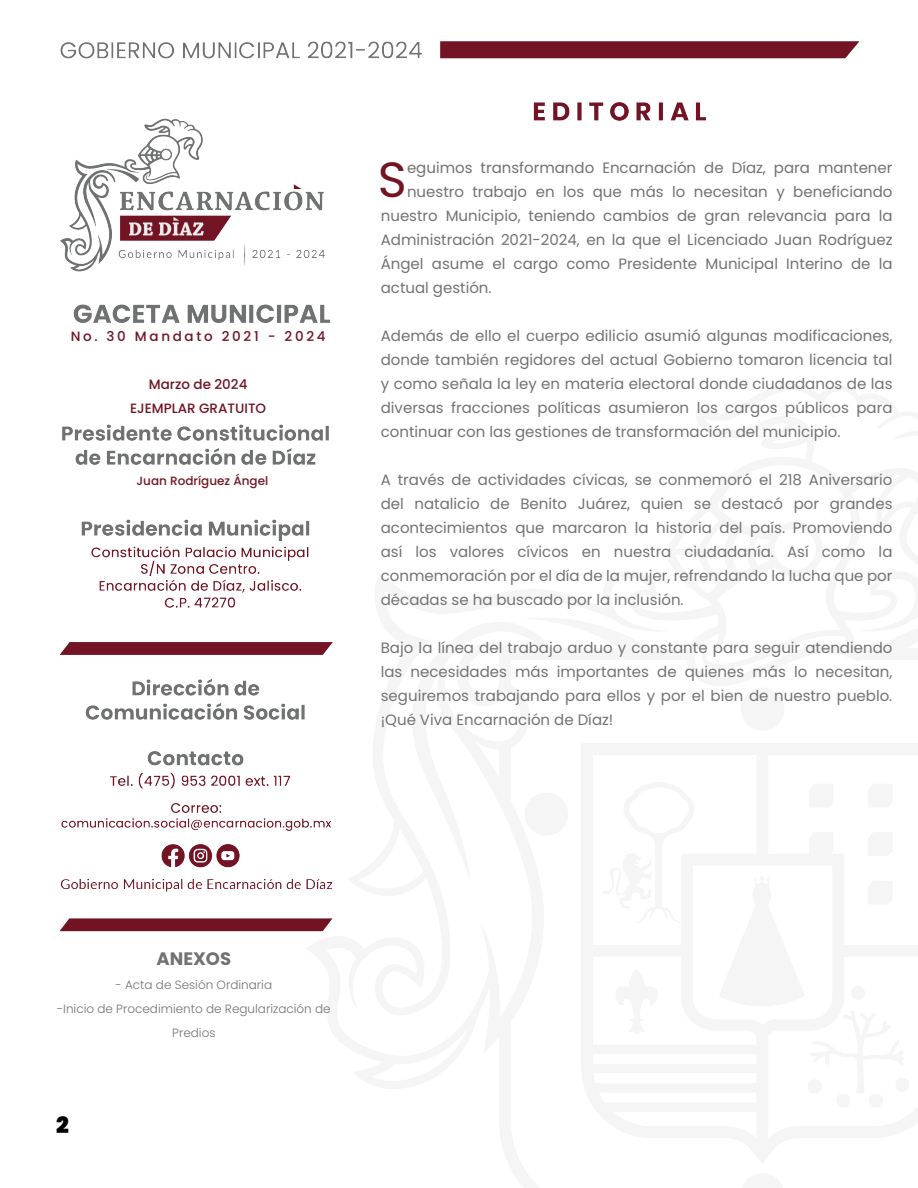
<style>
.page{position:relative;width:918px;height:1188px;background:#fff}
.page>*{position:absolute;margin:0;border:0;box-sizing:border-box;transform-origin:0 0}
.t1{font:49.5px "Poppins";color:#721422}
.t2{font:900 22.5px "Poppins";color:#000}
.t3{font:700 18px "Poppins";color:#707370}
.t4{font:15px/24px "Poppins";color:#707370;text-align:justify}
.t5{font:500 13.5px/24px "Poppins";color:#721323;text-align:center}
.t6{font:500 13.5px "Poppins";letter-spacing:.2em;color:#721323}
.t7{font:300 12px/24px "Poppins";color:#707370;text-align:center}
.t8{font:500 12px "Poppins";color:#721422}
</style>
<div class="page">
<img style="left:59px;top:41px;width:801px;height:891px">
<svg style="left:60px;top:918px;width:273px;height:13px"></svg>
<div style="left:73px;top:472px;width:257px;height:22px;background:#fff"></div>
<p class="t6" style="left:71px;top:329px;width:256px">No. 30 Mandato 2021 - 2024</p>
<p class="t5" style="left:130px;top:372px;width:138px">Marzo de 2024<br>EJEMPLAR GRATUITO</p>
<p class="t8" style="left:137px;top:474px;width:133px">Juan Rodríguez Ángel</p>
<h1 class="t1" style="left:378px;top:151px;width:31px">S</h1>
<p class="t4" style="left:407px;top:156px;width:487px">eguimos transformando Encarnación de Díaz, para mantener</p>
<p class="t4" style="left:407px;top:180px;width:487px">nuestro trabajo en los que más lo necesitan y beneficiando</p>
<p class="t4" style="left:381px;top:204px;width:513px">nuestro Municipio, teniendo cambios de gran relevancia para la</p>
<p class="t4" style="left:381px;top:228px;width:513px">Administración 2021-2024, en la que el Licenciado Juan Rodríguez</p>
<p class="t4" style="left:381px;top:252px;width:513px">Ángel asume el cargo como Presidente Municipal Interino de la</p>
<p class="t4" style="left:381px;top:276px;width:112px">actual gestión.</p>
<p class="t4" style="left:381px;top:324px;width:513px">Además de ello el cuerpo edilicio asumió algunas modificaciones, donde también regidores del actual Gobierno tomaron licencia tal y como señala la ley en materia electoral donde ciudadanos de las diversas fracciones políticas asumieron los cargos públicos para continuar con las gestiones de transformación del municipio.</p>
<p class="t4" style="left:381px;top:468px;width:513px">A través de actividades cívicas, se conmemoró el 218 Aniversario del natalicio de Benito Juárez, quien se destacó por grandes acontecimientos que marcaron la historia del país. Promoviendo así los valores cívicos en nuestra ciudadanía. Así como la conmemoración por el día de la mujer, refrendando la lucha que por décadas se ha buscado por la inclusión.</p>
<p class="t4" style="left:381px;top:636px;width:513px">Bajo la línea del trabajo arduo y constante para seguir atendiendo las necesidades más importantes de quienes más lo necesitan, seguiremos trabajando para ellos y por el bien de nuestro pueblo. ¡Qué Viva Encarnación de Díaz!</p>
<p class="t3" style="left:157px;top:948px;width:76px">ANEXOS</p>
<p class="t7" style="left:57px;top:973px;width:275px">- Acta de Sesión Ordinaria<br>-Inicio de Procedimiento de Regularización de<br>Predios</p>
<h2 class="t2" style="left:56px;top:1112px;width:14px">2</h2>
</div>
